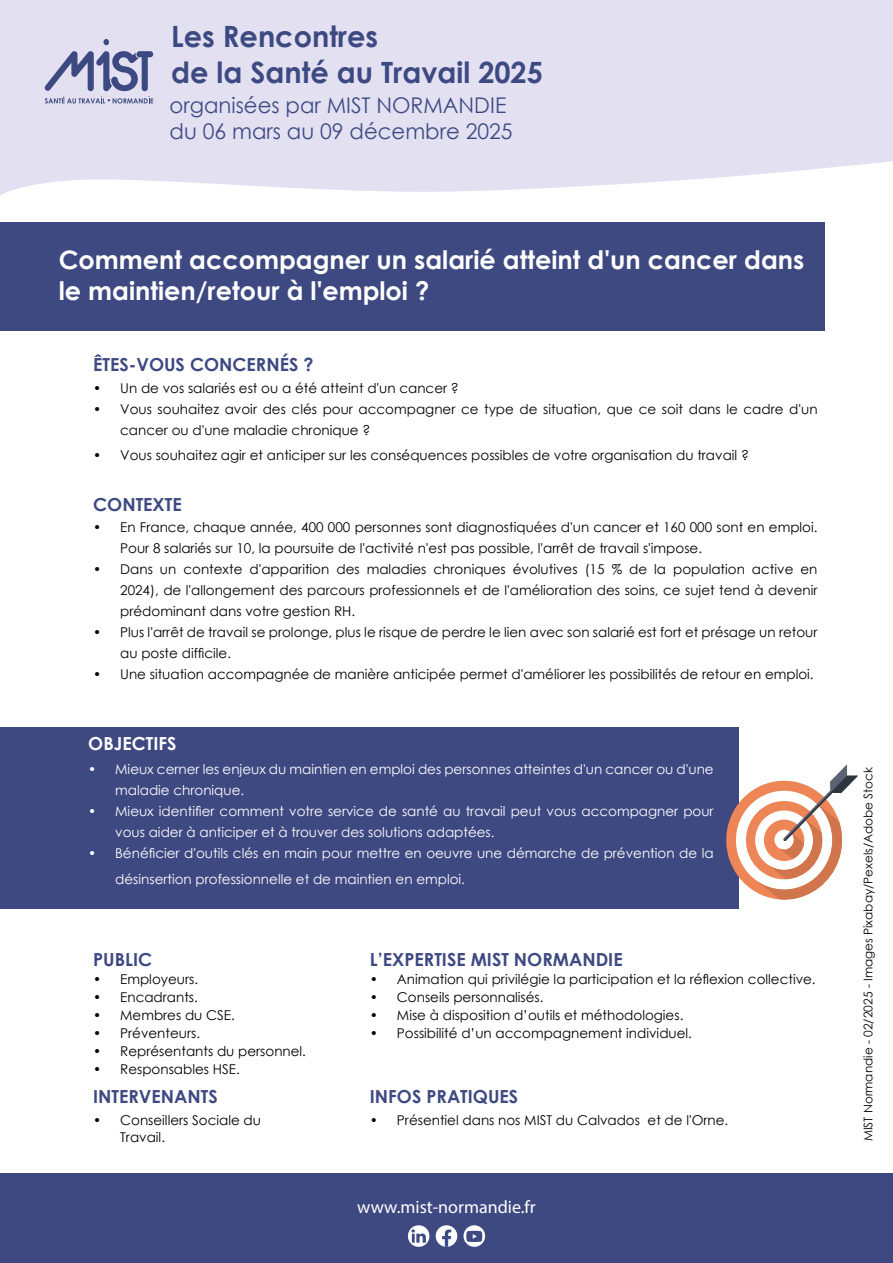
<style>
.page{position:relative;width:893px;height:1263px;background:#fff}
.page>*{position:absolute;margin:0;border:0;box-sizing:border-box;transform-origin:0 0}
.t1{font:700 29.25px/35.2px "Century Gothic";color:#3d4a82}
.t2{font:700 25.5px/30.6px "Century Gothic";color:#fff}
.t3{font:21.6px/26px "Century Gothic";color:#3d4a82}
.t4{font:700 18px "Century Gothic";color:#3e4982}
.t5{font:18px "Myriad Pro";color:#fff}
.t6{font:700 18px "Century Gothic";color:#fff}
.t7{font:13.5px/21px "Century Gothic";color:#000}
.t8{font:13.5px/21px "Century Gothic";color:#fff}
.t9{font:12px "Century Gothic";color:#000}
</style>
<div class="page">
<div style="left:0;top:1174px;width:893px;height:89px;background:#3e4982"></div>
<div style="left:408px;top:1225px;width:21px;height:22px;background:#fff;border-radius:50%"></div>
<svg style="left:411px;top:1229px;width:15px;height:14px"></svg>
<div style="left:436px;top:1225px;width:21px;height:22px;background:#fff;border-radius:50%"></div>
<svg style="left:442px;top:1229px;width:9px;height:18px"></svg>
<svg style="left:463px;top:1225px;width:22px;height:22px"></svg>
<svg style="left:466px;top:1231px;width:16px;height:11px"></svg>
<div style="left:0;top:727px;width:739px;height:182px;background:#3e4982"></div>
<div style="left:0;top:223px;width:825px;height:108px;background:#3e4982"></div>
<svg style="left:726px;top:764px;width:132px;height:136px"></svg>
<div style="left:0;top:0;width:893px;height:195px;background:#e3e0f2"></div>
<svg style="left:103px;top:39px;width:6px;height:6px"></svg>
<svg style="left:44px;top:51px;width:109px;height:53px;background:#a5a8c8"></svg>
<h1 class="t1" style="left:171px;top:18px;width:373px">Les Rencontres<br>de la Santé au Travail 2025</h1>
<h3 class="t3" style="left:169px;top:92px;width:345px">organisées par MIST NORMANDIE du 06 mars au 09 décembre 2025</h3>
<h2 class="t2" style="left:59px;top:244px;width:747px">Comment accompagner un salarié atteint d'un cancer dans le maintien/retour à l'emploi ?</h2>
<h3 class="t4" style="left:93px;top:351px;width:222px">ÊTES-VOUS CONCERNÉS ?</h3>
<p class="t7" style="left:93px;top:377px;width:367px">• Un de vos salariés est ou a été atteint d'un cancer ?</p>
<p class="t7" style="left:120px;top:398px;width:699px;text-indent:-27px">• Vous souhaitez avoir des clés pour accompagner ce type de situation, que ce soit dans le cadre d'un cancer ou d'une maladie chronique ?</p>
<p class="t7" style="left:93px;top:445px;width:657px">• Vous souhaitez agir et anticiper sur les conséquences possibles de votre organisation du travail ?</p>
<h3 class="t4" style="left:93px;top:491px;width:90px">CONTEXTE</h3>
<p class="t7" style="left:120px;top:516px;width:699px;text-indent:-27px">• En France, chaque année, 400 000 personnes sont diagnostiquées d'un cancer et 160 000 sont en emploi.<br>Pour 8 salariés sur 10, la poursuite de l'activité n'est pas possible, l'arrêt de travail s'impose.</p>
<p class="t7" style="left:120px;top:558px;width:699px;text-align:justify;text-indent:-27px">• Dans un contexte d'apparition des maladies chroniques évolutives (15 % de la population active en 2024), de l'allongement des parcours professionnels et de l'amélioration des soins, ce sujet tend à devenir prédominant dans votre gestion RH.</p>
<p class="t7" style="left:120px;top:621px;width:699px;text-indent:-27px">• Plus l'arrêt de travail se prolonge, plus le risque de perdre le lien avec son salarié est fort et présage un retour au poste difficile.</p>
<p class="t7" style="left:93px;top:663px;width:722px">• Une situation accompagnée de manière anticipée permet d'améliorer les possibilités de retour en emploi.</p>
<h3 class="t6" style="left:88px;top:730px;width:90px">OBJECTIFS</h3>
<p class="t8" style="left:115px;top:759px;width:600px;text-indent:-27px">• Mieux cerner les enjeux du maintien en emploi des personnes atteintes d'un cancer ou d'une maladie chronique.</p>
<p class="t8" style="left:115px;top:801px;width:600px;text-indent:-27px">• Mieux identifier comment votre service de santé au travail peut vous accompagner pour vous aider à anticiper et à trouver des solutions adaptées.</p>
<p class="t8" style="left:115px;top:840px;width:600px;line-height:25.5px;text-indent:-27px">• Bénéficier d'outils clés en main pour mettre en oeuvre une démarche de prévention de la désinsertion professionnelle et de maintien en emploi.</p>
<h3 class="t4" style="left:93px;top:946px;width:61px">PUBLIC</h3>
<h3 class="t4" style="left:370px;top:946px;width:254px">L’EXPERTISE MIST NORMANDIE</h3>
<p class="t7" style="left:93px;top:968px;width:106px">• Employeurs.</p>
<p class="t7" style="left:93px;top:986px;width:106px">• Encadrants.</p>
<p class="t7" style="left:93px;top:1004px;width:143px">• Membres du CSE.</p>
<p class="t7" style="left:93px;top:1022px;width:108px">• Préventeurs.</p>
<p class="t7" style="left:93px;top:1040px;width:214px">• Représentants du personnel.</p>
<p class="t7" style="left:93px;top:1058px;width:148px">• Responsables HSE.</p>
<p class="t7" style="left:370px;top:968px;width:447px">• Animation qui privilégie la participation et la réflexion collective.</p>
<p class="t7" style="left:370px;top:986px;width:175px">• Conseils personnalisés.</p>
<p class="t7" style="left:370px;top:1004px;width:315px">• Mise à disposition d’outils et méthodologies.</p>
<p class="t7" style="left:370px;top:1022px;width:324px">• Possibilité d’un accompagnement individuel.</p>
<h3 class="t4" style="left:93px;top:1083px;width:126px">INTERVENANTS</h3>
<h3 class="t4" style="left:370px;top:1083px;width:150px">INFOS PRATIQUES</h3>
<p class="t7" style="left:120px;top:1112px;width:142px;line-height:16.2px;text-indent:-27px">• Conseillers Sociale du<br>Travail.</p>
<p class="t7" style="left:370px;top:1110px;width:360px">• Présentiel dans nos MIST du Calvados et de l'Orne.</p>
<h3 class="t5" style="left:357px;top:1196px;width:180px">www.mist-normandie.fr</h3>
<p class="t9" style="left:860px;top:1141px;width:376px;rotate:-90deg">MIST Normandie - 02/2025 - Images Pixabay/Pexels/Adobe Stock</p>
</div>
